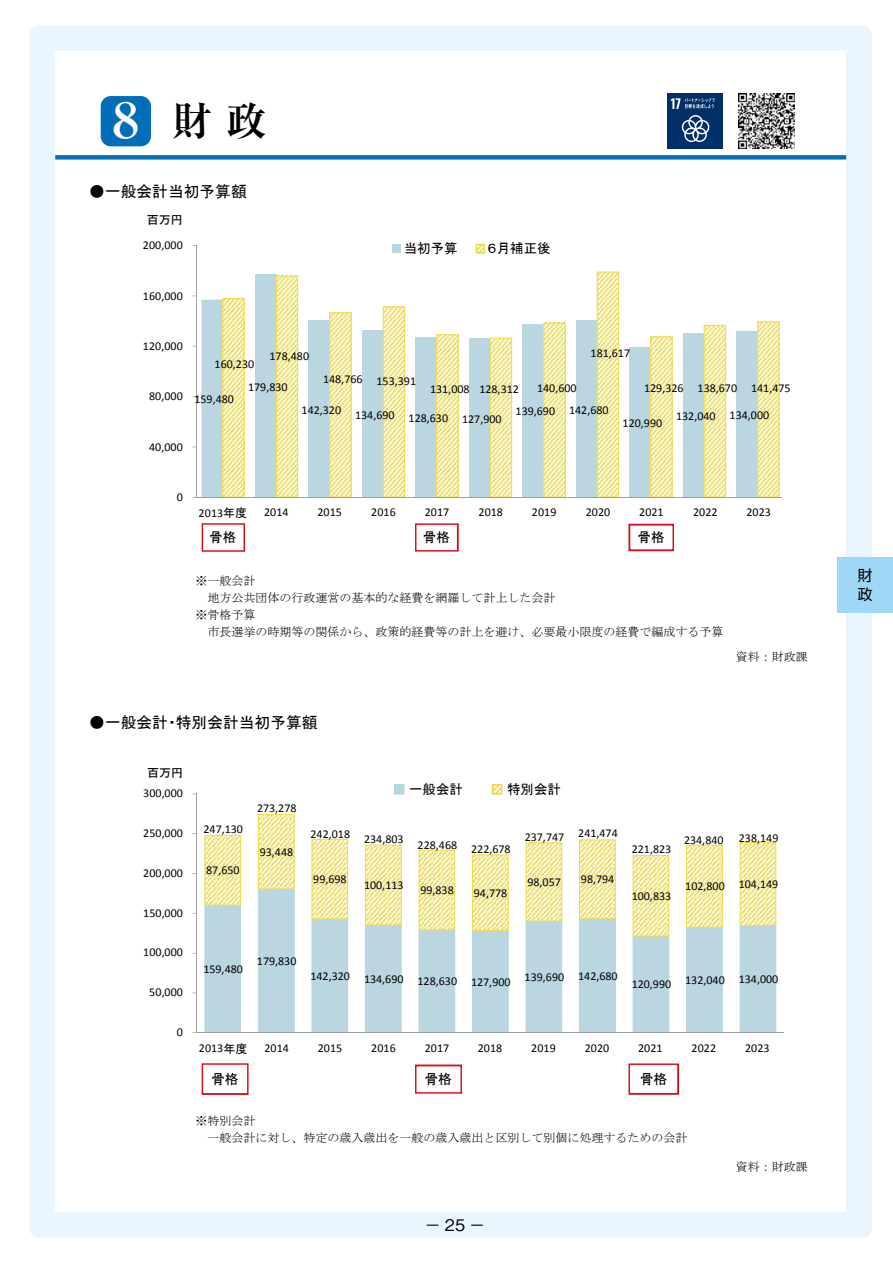
<style>
.page{position:relative;width:893px;height:1263px;background:#fff}
.page>*{position:absolute;margin:0;border:0;box-sizing:border-box;transform-origin:0 0}
.t1{font:700 40.8px "Ryumin Pro";color:#000}
.t2{font:500 15.9px "Gothic BBB Pro";color:#000}
.t3{font:15.75px "MS P Gothic";color:#000}
.t4{font:14.85px/19.2px "Shin Go Pro";color:#000}
.t5{font:13.8px "MS P Gothic";color:#000}
.t6{font:13.5px "MS P Gothic";color:#000}
.t7{font:12px "Calibri";color:#000}
.t8{font:12px/17px "MS Mincho";color:#000}
.t9{font:12px "MS P Gothic";color:#000}
.s1{font-size:48.45px;color:#fff}
.s2{font-family:"MS P Gothic"}
</style>
<div class="page">
<div style="left:30px;top:26px;width:842px;height:1211px;background:#eaf6fd;border-radius:8px"></div>
<div style="left:55px;top:51px;width:791px;height:1161px;background:#fff"></div>
<div style="left:55px;top:155px;width:791px;height:5px;background:#036eb8"></div>
<svg style="left:204px;top:937px;width:573px;height:95px"></svg>
<svg style="left:204px;top:814px;width:573px;height:123px"></svg>
<div style="left:736px;top:331px;width:22px;height:166px;background:#bad6e1"></div>
<div style="left:683px;top:334px;width:21px;height:163px;background:#bad6e1"></div>
<div style="left:629px;top:347px;width:22px;height:150px;background:#bad6e1"></div>
<div style="left:576px;top:320px;width:21px;height:177px;background:#bad6e1"></div>
<div style="left:522px;top:324px;width:22px;height:173px;background:#bad6e1"></div>
<div style="left:469px;top:339px;width:21px;height:158px;background:#bad6e1"></div>
<div style="left:415px;top:338px;width:22px;height:159px;background:#bad6e1"></div>
<div style="left:362px;top:330px;width:21px;height:167px;background:#bad6e1"></div>
<div style="left:308px;top:321px;width:22px;height:176px;background:#bad6e1"></div>
<div style="left:255px;top:274px;width:21px;height:223px;background:#bad6e1"></div>
<div style="left:201px;top:299px;width:22px;height:198px;background:#bad6e1"></div>
<svg style="left:759px;top:323px;width:19px;height:173px;background:#f2eca9"></svg>
<svg style="left:706px;top:327px;width:18px;height:169px;background:#f2eca9"></svg>
<svg style="left:652px;top:338px;width:19px;height:158px;background:#f2eca9"></svg>
<svg style="left:599px;top:274px;width:18px;height:222px;background:#f2eca9"></svg>
<svg style="left:545px;top:324px;width:19px;height:172px;background:#f3ecaa"></svg>
<svg style="left:492px;top:340px;width:18px;height:156px;background:#f2eca9"></svg>
<svg style="left:438px;top:336px;width:19px;height:160px;background:#f2ecaa"></svg>
<svg style="left:385px;top:308px;width:18px;height:188px;background:#f2eca9"></svg>
<svg style="left:331px;top:314px;width:19px;height:182px;background:#f2eca9"></svg>
<svg style="left:278px;top:277px;width:18px;height:219px;background:#f2eca9"></svg>
<svg style="left:224px;top:300px;width:19px;height:196px;background:#f2eca9"></svg>
<div style="left:757px;top:321px;width:23px;height:177px;border:1px solid #efdc56"></div>
<div style="left:704px;top:325px;width:22px;height:173px;border:1px solid #efdc56"></div>
<div style="left:650px;top:336px;width:23px;height:162px;border:1px solid #efdc56"></div>
<div style="left:597px;top:272px;width:22px;height:226px;border:1px solid #efdc56"></div>
<div style="left:543px;top:322px;width:23px;height:176px;border:1px solid #efdc56"></div>
<div style="left:490px;top:338px;width:22px;height:160px;border:1px solid #efdc56"></div>
<div style="left:436px;top:334px;width:23px;height:164px;border:1px solid #efdc56"></div>
<div style="left:383px;top:306px;width:22px;height:192px;border:1px solid #efdc56"></div>
<div style="left:329px;top:312px;width:23px;height:186px;border:1px solid #efdc56"></div>
<div style="left:276px;top:275px;width:22px;height:223px;border:1px solid #efdc56"></div>
<div style="left:222px;top:298px;width:23px;height:200px;border:1px solid #efdc56"></div>
<hr style="left:196px;top:245px;width:1px;height:252px;background:#9fa0a0">
<hr style="left:196px;top:497px;width:586px;height:1px;background:#9fa0a0">
<div style="left:392px;top:245px;width:8px;height:8px;background:#b8d5e1"></div>
<svg style="left:476px;top:244px;width:9px;height:9px"></svg>
<svg style="left:202px;top:523px;width:43px;height:29px"></svg>
<svg style="left:415px;top:523px;width:44px;height:29px"></svg>
<svg style="left:628px;top:524px;width:46px;height:27px"></svg>
<hr style="left:196px;top:794px;width:1px;height:238px;background:#9fa0a0">
<hr style="left:196px;top:1032px;width:587px;height:1px;background:#9fa0a0">
<svg style="left:394px;top:784px;width:10px;height:11px"></svg>
<svg style="left:492px;top:784px;width:10px;height:11px"></svg>
<svg style="left:202px;top:1063px;width:47px;height:32px"></svg>
<svg style="left:415px;top:1064px;width:47px;height:30px"></svg>
<svg style="left:628px;top:1063px;width:51px;height:32px"></svg>
<img style="left:739px;top:94px;width:55px;height:55px">
<div style="left:101px;top:96px;width:50px;height:50px;background:#036eb8;border-radius:10px"></div>
<div style="left:668px;top:94px;width:55px;height:55px;background:#003067"></div>
<svg style="left:682px;top:115px;width:27px;height:27px"></svg>
<svg style="left:671px;top:98px;width:44px;height:11px"></svg>
<div style="left:838px;top:557px;width:55px;height:55px;background:#9fd8f7"></div>
<h1 class="t1" style="left:101px;top:88px;width:167px"><span class="s1">８</span>財 政</h1>
<h3 class="t3" style="left:89px;top:183px;width:159px">●一般会計当初予算額</h3>
<p class="t9" style="left:147px;top:213px;width:37px">百万円</p>
<p class="t7" style="left:143px;top:237px;width:41px">200,000</p>
<p class="t7" style="left:143px;top:287px;width:41px">160,000</p>
<p class="t6" style="left:404px;top:241px;width:55px">当初予算</p>
<p class="t6" style="left:488px;top:241px;width:65px">６月補正後</p>
<p class="t7" style="left:143px;top:337px;width:41px">120,000</p>
<p class="t7" style="left:149px;top:388px;width:35px">80,000</p>
<p class="t7" style="left:149px;top:438px;width:35px">40,000</p>
<p class="t7" style="left:215px;top:355px;width:41px">160,230</p>
<p class="t7" style="left:270px;top:348px;width:41px">178,480</p>
<p class="t7" style="left:591px;top:344px;width:41px">181,617</p>
<p class="t7" style="left:194px;top:391px;width:41px">159,480</p>
<p class="t7" style="left:248px;top:378px;width:41px">179,830</p>
<p class="t7" style="left:323px;top:372px;width:95px">148,766 153,391</p>
<p class="t7" style="left:430px;top:381px;width:90px">131,008 128,312</p>
<p class="t7" style="left:537px;top:379px;width:41px">140,600</p>
<p class="t7" style="left:302px;top:408px;width:202px">142,320 134,690 128,630 127,900</p>
<p class="t7" style="left:516px;top:402px;width:95px">139,690 142,680</p>
<p class="t7" style="left:644px;top:379px;width:148px">129,326 138,670 141,475</p>
<p class="t7" style="left:623px;top:415px;width:41px">120,990</p>
<p class="t7" style="left:676px;top:407px;width:95px">132,040 134,000</p>
<p class="t7" style="left:177px;top:488px;width:8px">0</p>
<p class="t7" style="left:199px;top:504px;width:50px">2013<span class="s2">年度</span></p>
<p class="t7" style="left:264px;top:504px;width:26px">2014</p>
<p class="t7" style="left:317px;top:504px;width:26px">2015</p>
<p class="t7" style="left:371px;top:504px;width:26px">2016</p>
<p class="t7" style="left:425px;top:504px;width:26px">2017</p>
<p class="t7" style="left:478px;top:504px;width:26px">2018</p>
<p class="t7" style="left:532px;top:504px;width:26px">2019</p>
<p class="t7" style="left:586px;top:504px;width:26px">2020</p>
<p class="t7" style="left:639px;top:504px;width:26px">2021</p>
<p class="t7" style="left:693px;top:504px;width:26px">2022</p>
<p class="t7" style="left:746px;top:504px;width:26px">2023</p>
<p class="t6" style="left:209px;top:531px;width:28px">骨格</p>
<p class="t6" style="left:423px;top:531px;width:28px">骨格</p>
<p class="t6" style="left:637px;top:531px;width:28px">骨格</p>
<p class="t8" style="left:196px;top:572px;width:529px">※一般会計<br>　地方公共団体の行政運営の基本的な経費を網羅して計上した会計<br>※骨格予算<br>　市長選挙の時期等の関係から、政策的経費等の計上を避け、必要最小限度の経費で編成する予算</p>
<p class="t8" style="left:736px;top:648px;width:73px">資料：財政課</p>
<h3 class="t3" style="left:89px;top:715px;width:230px">●一般会計・特別会計当初予算額</h3>
<p class="t9" style="left:147px;top:766px;width:38px">百万円</p>
<p class="t7" style="left:143px;top:785px;width:41px">300,000</p>
<p class="t7" style="left:143px;top:824px;width:41px">250,000</p>
<p class="t7" style="left:143px;top:864px;width:41px">200,000</p>
<p class="t7" style="left:143px;top:904px;width:41px">150,000</p>
<p class="t7" style="left:143px;top:944px;width:41px">100,000</p>
<p class="t7" style="left:149px;top:984px;width:35px">50,000</p>
<p class="t7" style="left:177px;top:1023px;width:8px">0</p>
<p class="t7" style="left:203px;top:820px;width:41px">247,130</p>
<p class="t7" style="left:206px;top:862px;width:35px">87,650</p>
<p class="t7" style="left:257px;top:800px;width:41px">273,278</p>
<p class="t7" style="left:260px;top:843px;width:35px">93,448</p>
<p class="t6" style="left:409px;top:783px;width:55px">一般会計</p>
<p class="t6" style="left:507px;top:783px;width:55px">特別会計</p>
<p class="t7" style="left:311px;top:828px;width:95px">242,018 234,803</p>
<p class="t7" style="left:418px;top:839px;width:95px">228,468 222,678</p>
<p class="t7" style="left:525px;top:827px;width:95px">237,747 241,474</p>
<p class="t7" style="left:632px;top:841px;width:41px">221,823</p>
<p class="t7" style="left:684px;top:831px;width:41px">234,840</p>
<p class="t7" style="left:739px;top:829px;width:41px">238,149</p>
<p class="t7" style="left:313px;top:871px;width:35px">99,698</p>
<p class="t7" style="left:364px;top:877px;width:41px">100,113</p>
<p class="t7" style="left:420px;top:882px;width:35px">99,838</p>
<p class="t7" style="left:474px;top:884px;width:35px">94,778</p>
<p class="t7" style="left:527px;top:874px;width:35px">98,057</p>
<p class="t7" style="left:581px;top:871px;width:35px">98,794</p>
<p class="t7" style="left:632px;top:887px;width:41px">100,833</p>
<p class="t7" style="left:685px;top:877px;width:95px">102,800 104,149</p>
<p class="t7" style="left:203px;top:961px;width:41px">159,480</p>
<p class="t7" style="left:257px;top:952px;width:41px">179,830</p>
<p class="t7" style="left:310px;top:969px;width:309px">142,320 134,690 128,630 127,900 139,690 142,680</p>
<p class="t7" style="left:632px;top:971px;width:148px">120,990 132,040 134,000</p>
<p class="t7" style="left:199px;top:1039px;width:50px">2013<span class="s2">年度</span></p>
<p class="t7" style="left:264px;top:1039px;width:26px">2014</p>
<p class="t7" style="left:318px;top:1039px;width:26px">2015</p>
<p class="t7" style="left:371px;top:1039px;width:26px">2016</p>
<p class="t7" style="left:425px;top:1039px;width:26px">2017</p>
<p class="t7" style="left:478px;top:1039px;width:26px">2018</p>
<p class="t7" style="left:531px;top:1039px;width:26px">2019</p>
<p class="t7" style="left:585px;top:1039px;width:26px">2020</p>
<p class="t7" style="left:638px;top:1039px;width:26px">2021</p>
<p class="t7" style="left:692px;top:1039px;width:26px">2022</p>
<p class="t7" style="left:745px;top:1039px;width:26px">2023</p>
<p class="t5" style="left:211px;top:1072px;width:29px">骨格</p>
<p class="t5" style="left:424px;top:1072px;width:29px">骨格</p>
<p class="t5" style="left:640px;top:1072px;width:29px">骨格</p>
<p class="t8" style="left:196px;top:1112px;width:493px">※特別会計<br>　一般会計に対し、特定の歳入歳出を一般の歳入歳出と区別して別個に処理するための会計</p>
<p class="t8" style="left:736px;top:1158px;width:73px">資料：財政課</p>
<h2 class="t2" style="left:425px;top:1212px;width:62px">－ 25 －</h2>
<p class="t4" style="left:858px;top:564px;width:16px">財政</p>
</div>
